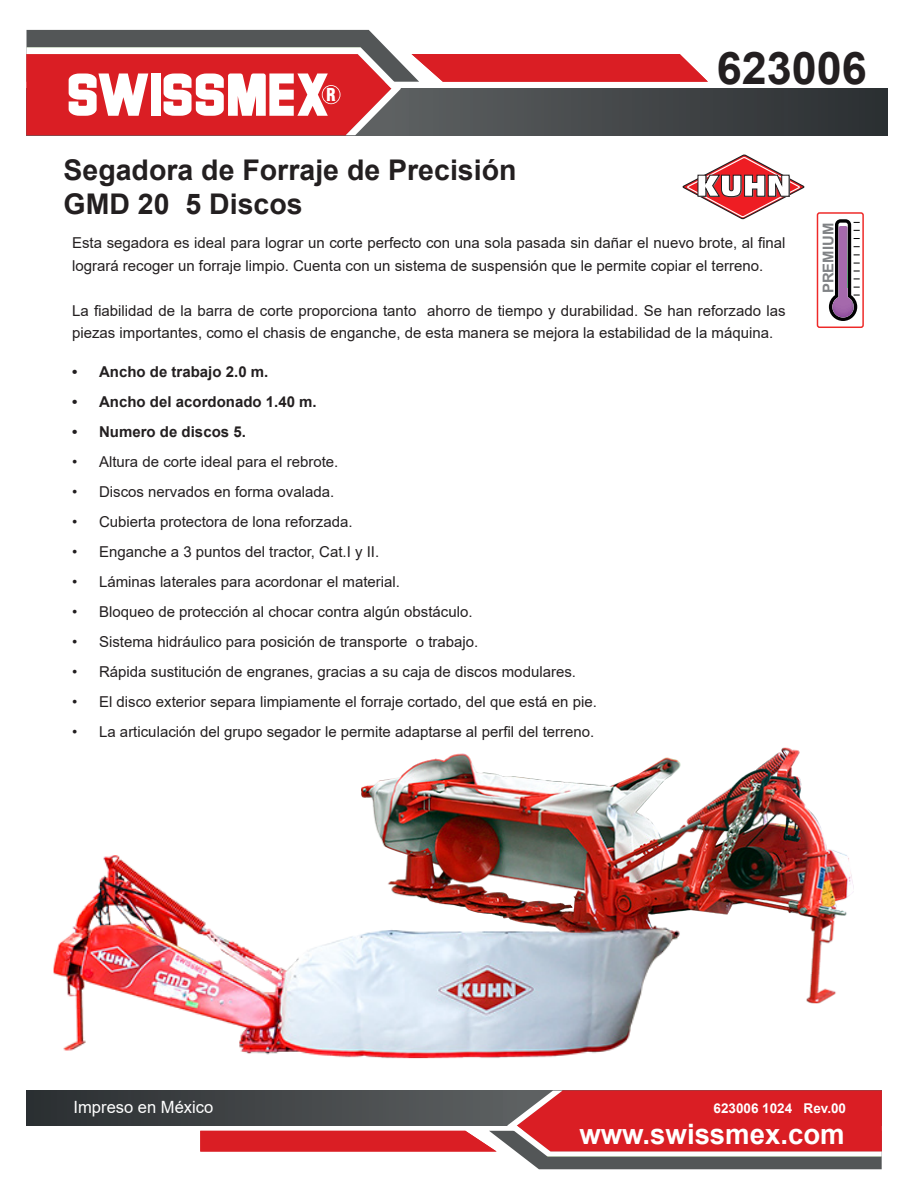
<style>
.page{position:relative;width:918px;height:1188px;background:#fff}
.page>*{position:absolute;margin:0;border:0;box-sizing:border-box;transform-origin:0 0}
.t1{font:700 45px "Arial";color:#231f20}
.t2{font:700 28.5px "Arial";color:#231f20}
.t3{font:700 28.2px "Arial";color:#fff}
.t4{font:900 condensed 17.4px "Swiss 721 BT";color:#fff;scale:.95 1}
.t5{font:16.95px "Arial";color:#fff}
.t6{font:15px/22.5px "Arial";color:#231f20}
.t7{font:700 15px "Arial";color:#231f20}
.t8{font:700 14.85px "Arial";color:#808285}
.t9{font:700 13.5px "Arial";color:#fff}
</style>
<div class="page">
<div style="left:27px;top:89px;width:860px;height:46px;background:#34383a"></div>
<svg style="left:27px;top:30px;width:681px;height:105px"></svg>
<div style="left:27px;top:1091px;width:855px;height:35px;background:#33373a"></div>
<svg style="left:200px;top:1091px;width:682px;height:78px"></svg>
<img style="left:507px;top:1091px;width:375px;height:66px">
<div style="left:817px;top:212px;width:47px;height:116px;border:1px solid #ee2928;border-radius:2px"></div>
<svg style="left:829px;top:219px;width:31px;height:102px"></svg>
<svg style="left:682px;top:154px;width:123px;height:66px"></svg>
<img style="left:361px;top:747px;width:492px;height:257px">
<img style="left:53px;top:840px;width:636px;height:219px">
<p class="t4" style="left:326px;top:84px;width:12px">R</p>
<p class="t2" style="left:64px;top:150px;width:455px">Segadora de Forraje de Precisión</p>
<p class="t2" style="left:64px;top:184px;width:241px">GMD 20 5 Discos</p>
<p class="t1" style="left:717px;top:36px;width:152px">623006</p>
<p class="t6" style="left:72px;top:232px;width:715px">Esta segadora es ideal para lograr un corte perfecto con una sola pasada sin dañar el nuevo brote, al final logrará recoger un forraje limpio. Cuenta con un sistema de suspensión que le permite copiar el terreno.</p>
<p class="t6" style="left:72px;top:299px;width:715px">La fiabilidad de la barra de corte proporciona tanto ahorro de tiempo y durabilidad. Se han reforzado las piezas importantes, como el chasis de enganche, de esta manera se mejora la estabilidad de la máquina.</p>
<p class="t7" style="left:72px;top:361px;width:198px">• Ancho de trabajo 2.0 m.</p>
<p class="t7" style="left:72px;top:391px;width:246px">• Ancho del acordonado 1.40 m.</p>
<p class="t7" style="left:72px;top:421px;width:175px">• Numero de discos 5.</p>
<p class="t6" style="left:72px;top:451px;width:268px">• Altura de corte ideal para el rebrote.</p>
<p class="t6" style="left:72px;top:481px;width:264px">• Discos nervados en forma ovalada.</p>
<p class="t6" style="left:72px;top:511px;width:282px">• Cubierta protectora de lona reforzada.</p>
<p class="t6" style="left:72px;top:541px;width:309px">• Enganche a 3 puntos del tractor, Cat.I y II.</p>
<p class="t6" style="left:72px;top:571px;width:329px">• Láminas laterales para acordonar el material.</p>
<p class="t6" style="left:72px;top:601px;width:402px">• Bloqueo de protección al chocar contra algún obstáculo.</p>
<p class="t6" style="left:72px;top:631px;width:408px">• Sistema hidráulico para posición de transporte o trabajo.</p>
<p class="t6" style="left:72px;top:661px;width:505px">• Rápida sustitución de engranes, gracias a su caja de discos modulares.</p>
<p class="t6" style="left:72px;top:691px;width:526px">• El disco exterior separa limpiamente el forraje cortado, del que está en pie.</p>
<p class="t6" style="left:72px;top:721px;width:524px">• La articulación del grupo segador le permite adaptarse al perfil del terreno.</p>
<p class="t8" style="left:819px;top:293px;width:72px;rotate:-90deg">PREMIUM</p>
<p class="t5" style="left:74px;top:1095px;width:141px">Impreso en México</p>
<p class="t9" style="left:714px;top:1099px;width:134px">623006 1024 Rev.00</p>
<h3 class="t3" style="left:579px;top:1114px;width:267px">www.swissmex.com</h3>
</div>
